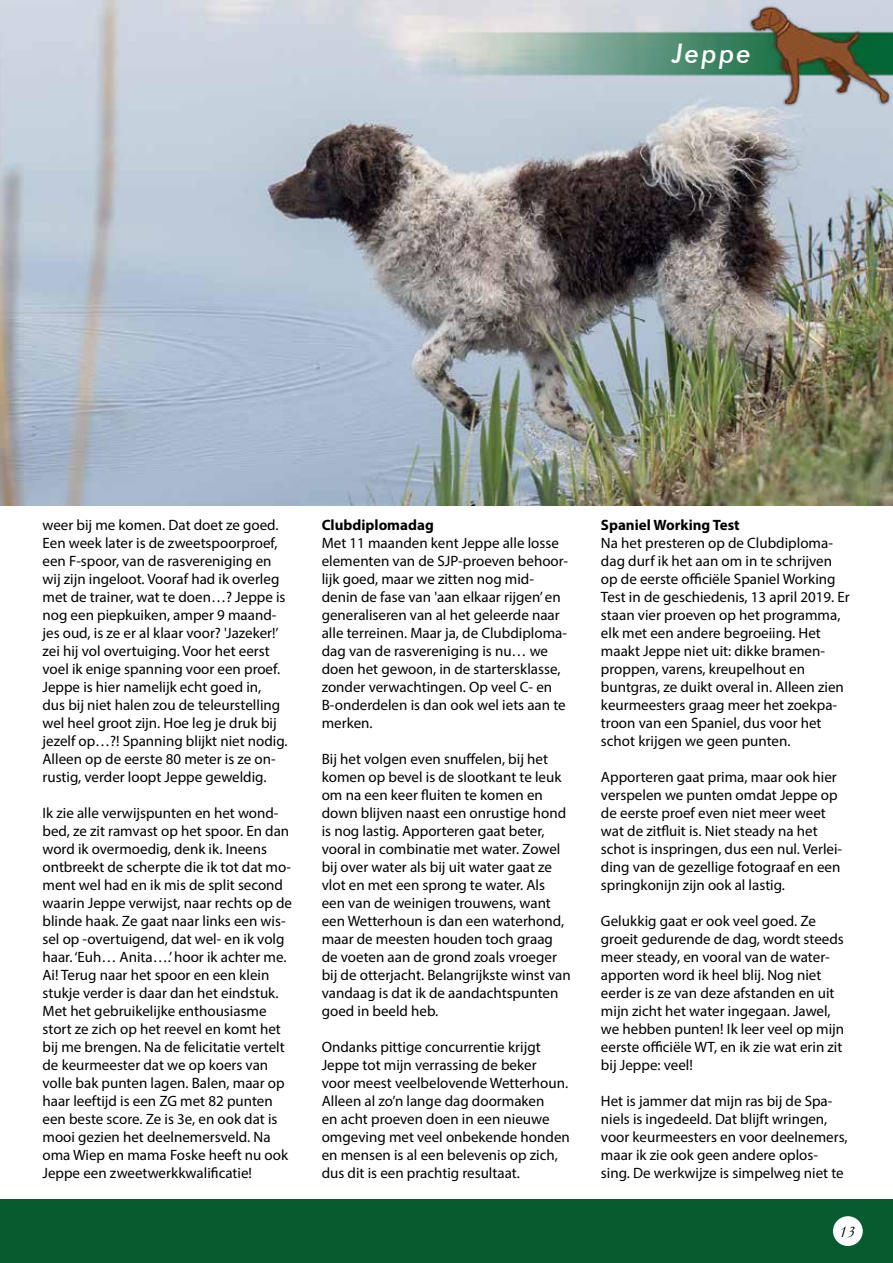
<style>
.page{position:relative;width:893px;height:1263px;background:#fff}
.page>*{position:absolute;margin:0;border:0;box-sizing:border-box;transform-origin:0 0}
.t1{font:italic 500 27px "Futura BT";letter-spacing:.075em;color:#fff}
.t2{font:italic 16.5px "Garamond";color:#000}
.t3{font:15px/18px "Myriad Pro";color:#000}
.t4{font:700 15px "Myriad Pro";color:#000}
</style>
<div class="page">
<div style="left:0;top:1199px;width:893px;height:64px;background:#075b2f"></div>
<div style="left:833px;top:1216px;width:30px;height:30px;background:#fff;border-radius:50%"></div>
<img style="left:0;top:0;width:893px;height:505px">
<img style="left:298px;top:0;width:595px;height:106px">
<h1 class="t1" style="left:672px;top:37px;width:80px">Jeppe</h1>
<p class="t3" style="left:43px;top:516px;width:247px">weer bij me komen. Dat doet ze goed.<br>Een week later is de zweetspoorproef, een F-spoor, van de rasvereniging en wij zijn ingeloot. Vooraf had ik overleg met de trainer, wat te doen…? Jeppe is nog een piepkuiken, amper 9 maand&shy;jes oud, is ze er al klaar voor? 'Jazeker!’ zei hij vol overtuiging. Voor het eerst voel ik enige spanning voor een proef.<br>Jeppe is hier namelijk echt goed in, dus bij niet halen zou de teleurstelling wel heel groot zijn. Hoe leg je druk bij jezelf op…?! Spanning blijkt niet nodig.<br>Alleen op de eerste 80 meter is ze on&shy;rustig, verder loopt Jeppe geweldig.</p>
<p class="t3" style="left:43px;top:804px;width:251px">Ik zie alle verwijspunten en het wond&shy;bed, ze zit ramvast op het spoor. En dan word ik overmoedig, denk ik. Ineens ontbreekt de scherpte die ik tot dat mo&shy;ment wel had en ik mis de split second waarin Jeppe verwijst, naar rechts op de blinde haak. Ze gaat naar links een wis&shy;sel op -overtuigend, dat wel- en ik volg haar. ‘Euh… Anita….’ hoor ik achter me.<br>Ai! Terug naar het spoor en een klein stukje verder is daar dan het eindstuk.<br>Met het gebruikelijke enthousiasme stort ze zich op het reevel en komt het bij me brengen. Na de felicitatie vertelt de keurmeester dat we op koers van volle bak punten lagen. Balen, maar op haar leeftijd is een ZG met 82 punten een beste score. Ze is 3e, en ook dat is mooi gezien het deelnemersveld. Na oma Wiep en mama Foske heeft nu ook Jeppe een zweetwerkkwalificatie!</p>
<p class="t4" style="left:322px;top:515px;width:114px">Clubdiplomadag</p>
<p class="t3" style="left:322px;top:534px;width:248px">Met 11 maanden kent Jeppe alle losse elementen van de SJP-proeven behoor&shy;lijk goed, maar we zitten nog mid&shy;denin de fase van 'aan elkaar rijgen’ en generaliseren van al het geleerde naar alle terreinen. Maar ja, de Clubdiploma&shy;dag van de rasvereniging is nu… we doen het gewoon, in de startersklasse, zonder verwachtingen. Op veel C- en B-onderdelen is dan ook wel iets aan te merken.</p>
<p class="t3" style="left:322px;top:750px;width:251px">Bij het volgen even snuffelen, bij het komen op bevel is de slootkant te leuk om na een keer fluiten te komen en down blijven naast een onrustige hond is nog lastig. Apporteren gaat beter, vooral in combinatie met water. Zowel bij over water als bij uit water gaat ze vlot en met een sprong te water. Als een van de weinigen trouwens, want een Wetterhoun is dan een waterhond, maar de meesten houden toch graag de voeten aan de grond zoals vroeger bij de otterjacht. Belangrijkste winst van vandaag is dat ik de aandachtspunten goed in beeld heb.</p>
<p class="t3" style="left:322px;top:1038px;width:250px">Ondanks pittige concurrentie krijgt Jeppe tot mijn verrassing de beker<br>voor meest veelbelovende Wetterhoun.<br>Alleen al zo’n lange dag doormaken<br>en acht proeven doen in een nieuwe omgeving met veel onbekende honden en mensen is al een belevenis op zich, dus dit is een prachtig resultaat.</p>
<p class="t4" style="left:601px;top:515px;width:140px">Spaniel Working Test</p>
<p class="t3" style="left:601px;top:534px;width:250px">Na het presteren op de Clubdiploma&shy;dag durf ik het aan om in te schrijven op de eerste officiële Spaniel Working Test in de geschiedenis, 13 april 2019. Er staan vier proeven op het programma, elk met een andere begroeiing. Het maakt Jeppe niet uit: dikke bramen&shy;proppen, varens, kreupelhout en buntgras, ze duikt overal in. Alleen zien keurmeesters graag meer het zoekpa&shy;troon van een Spaniel, dus voor het schot krijgen we geen punten.</p>
<p class="t3" style="left:601px;top:768px;width:243px">Apporteren gaat prima, maar ook hier verspelen we punten omdat Jeppe op de eerste proef even niet meer weet wat de zitfluit is. Niet steady na het schot is inspringen, dus een nul. Verlei&shy;ding van de gezellige fotograaf en een springkonijn zijn ook al lastig.</p>
<p class="t3" style="left:601px;top:912px;width:245px">Gelukkig gaat er ook veel goed. Ze groeit gedurende de dag, wordt steeds meer steady, en vooral van de water&shy;apporten word ik heel blij. Nog niet eerder is ze van deze afstanden en uit mijn zicht het water ingegaan. Jawel, we hebben punten! Ik leer veel op mijn eerste officiële WT, en ik zie wat erin zit bij Jeppe: veel!</p>
<p class="t3" style="left:601px;top:1092px;width:248px">Het is jammer dat mijn ras bij de Spa&shy;niels is ingedeeld. Dat blijft wringen, voor keurmeesters en voor deelnemers, maar ik zie ook geen andere oplos&shy;sing. De werkwijze is simpelweg niet te</p>
<p class="t2" style="left:839px;top:1220px;width:17px">13</p>
</div>
